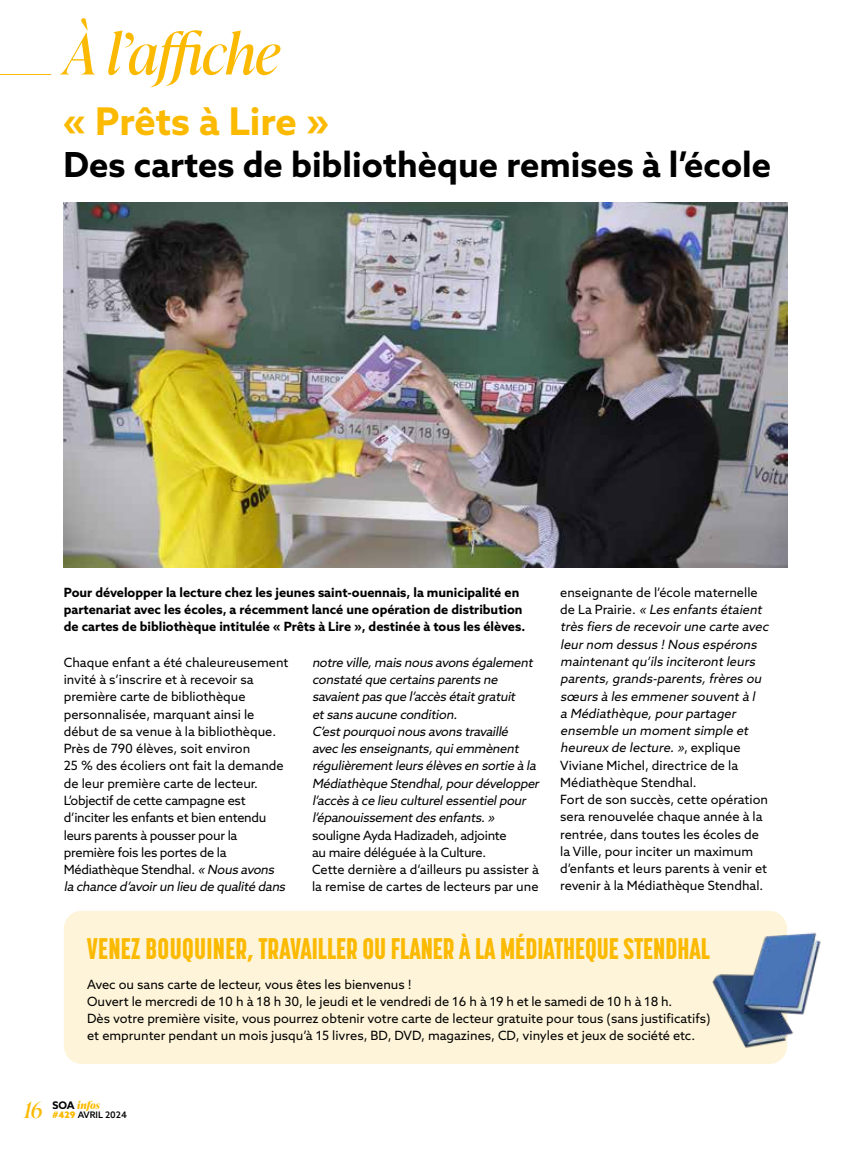
<style>
.page{position:relative;width:851px;height:1149px;background:#fff}
.page>*{position:absolute;margin:0;border:0;box-sizing:border-box;transform-origin:0 0}
.t1{font:italic 56.1px "Ivy Presto Display";color:#fbba00}
.t2{font:700 38.1px "Azo Sans";letter-spacing:-.005em;color:#fbba00}
.t3{font:700 34.5px "Azo Sans";color:#000}
.t4{font:800 29.55px "Korolev Compressed";color:#fbba00}
.t5{font:12.75px/17.2px "Azo Sans";color:#000}
.t6{font:italic 12.75px/17.2px "Azo Sans";color:#000}
.t7{font:700 12.75px/17.2px "Azo Sans";color:#000}
.t8{font:italic 700 10.5px "Ivy Presto Display";color:#fbba00}
.t9{font:500 9px "Azo Sans";color:#000}
.s1{font-style:italic}
.s2{font-weight:400;font-size:22.8px}
.s3{font-family:"Azo Sans";font-style:normal;color:#000}
.s4{font-weight:900;color:#fbba00}
</style>
<div class="page">
<img style="left:64px;top:203px;width:723px;height:364px">
<hr style="left:0;top:74px;width:51px;height:1px;background:#fbba00">
<div style="left:64px;top:910px;width:723px;height:153px;background:#fef4d9;border-radius:18px"></div>
<img style="left:711px;top:910px;width:110px;height:153px">
<h1 class="t1" style="left:64px;top:14px;width:217px">À l’affiche</h1>
<h2 class="t2" style="left:64px;top:97px;width:266px">« Prêts à Lire »</h2>
<h3 class="t3" style="left:64px;top:142px;width:709px">Des cartes de bibliothèque remises à l’école</h3>
<p class="t7" style="left:64px;top:583px;width:463px">Pour développer la lecture chez les jeunes saint-ouennais, la municipalité en partenariat avec les écoles, a récemment lancé une opération de distribution de cartes de bibliothèque intitulée « Prêts à Lire », destinée à tous les élèves.</p>
<p class="t5" style="left:64px;top:653px;width:226px">Chaque enfant a été chaleureusement invité à s’inscrire et à recevoir sa première carte de bibliothèque personnalisée, marquant ainsi le début de sa venue à la bibliothèque.<br>Près de 790 élèves, soit environ<br>25 % des écoliers ont fait la demande de leur première carte de lecteur.<br>L’objectif de cette campagne est d’inciter les enfants et bien entendu leurs parents à pousser pour la première fois les portes de la Médiathèque Stendhal. <span class="s1">« Nous avons la chance d’avoirun lieu de qualité dans</span></p>
<p class="t6" style="left:312px;top:653px;width:231px">notre ville,mais nous avons également constaté que certains parents ne savaientpas que l’accès étaitgratuit etsans aucune condition.<br>C’estpourquoinous avons travaillé avec les enseignants,quiemmènent régulièrementleurs élèves en sortie à la Médiathèque Stendhal,pourdévelopper l’accès à ce lieu culturelessentielpour l’épanouissementdes enfants.»</p>
<p class="t5" style="left:312px;top:825px;width:228px">souligne Ayda Hadizadeh, adjointe<br>au maire déléguée à la Culture.<br>Cette dernière a d’ailleurs pu assister à la remise de cartes de lecteurs par une</p>
<p class="t5" style="left:560px;top:583px;width:212px">enseignante de l’école maternelle<br>d e L a P r a i r i e . <span class="s1">« Les enfants étaient très fiers de recevoirune carte avec leurnom dessus !Nous espérons maintenantqu’ils inciterontleurs parents,grands-parents,frères ou sœurs à les emmenersouventà l<br>a Médiathèque,pourpartager ensemble un momentsimple et heureux de lecture.»</span>, ex p l i q u e Viviane Michel, directrice de la Médiathèque Stendhal.<br>Fort de son succès, cette opération sera renouvelée chaque année à la rentrée, dans toutes les écoles de la Ville, pour inciter un maximum d’enfants et leurs parents à venir et revenir à la Médiathèque Stendhal.</p>
<h3 class="t4" style="left:87px;top:930px;width:624px">VENEZ BOUQUINER, TRAVAILLER OU FLANER À LA MÉDIATHEQUE STENDHAL</h3>
<p class="t5" style="left:87px;top:974px;width:624px">Avec ou sans carte de lecteur, vous êtes les bienvenus !<br>Ouvert le mercredi de 10 h à 18 h 30, le jeudi et le vendredi de 16 h à 19 h et le samedi de 10 h à 18 h.<br>Dès votre première visite, vous pourrez obtenir votre carte de lecteur gratuite pour tous (sans justificatifs) et emprunter pendant un mois jusqu’à 15 livres, BD, DVD, magazines, CD, vinyles et jeux de société etc.</p>
<p class="t8" style="left:24px;top:1097px;width:78px"><span class="s2">16</span> <span class="s3">SOA</span> infos</p>
<p class="t9" style="left:52px;top:1108px;width:76px"><span class="s4">#429</span> AVRIL 2024</p>
</div>
